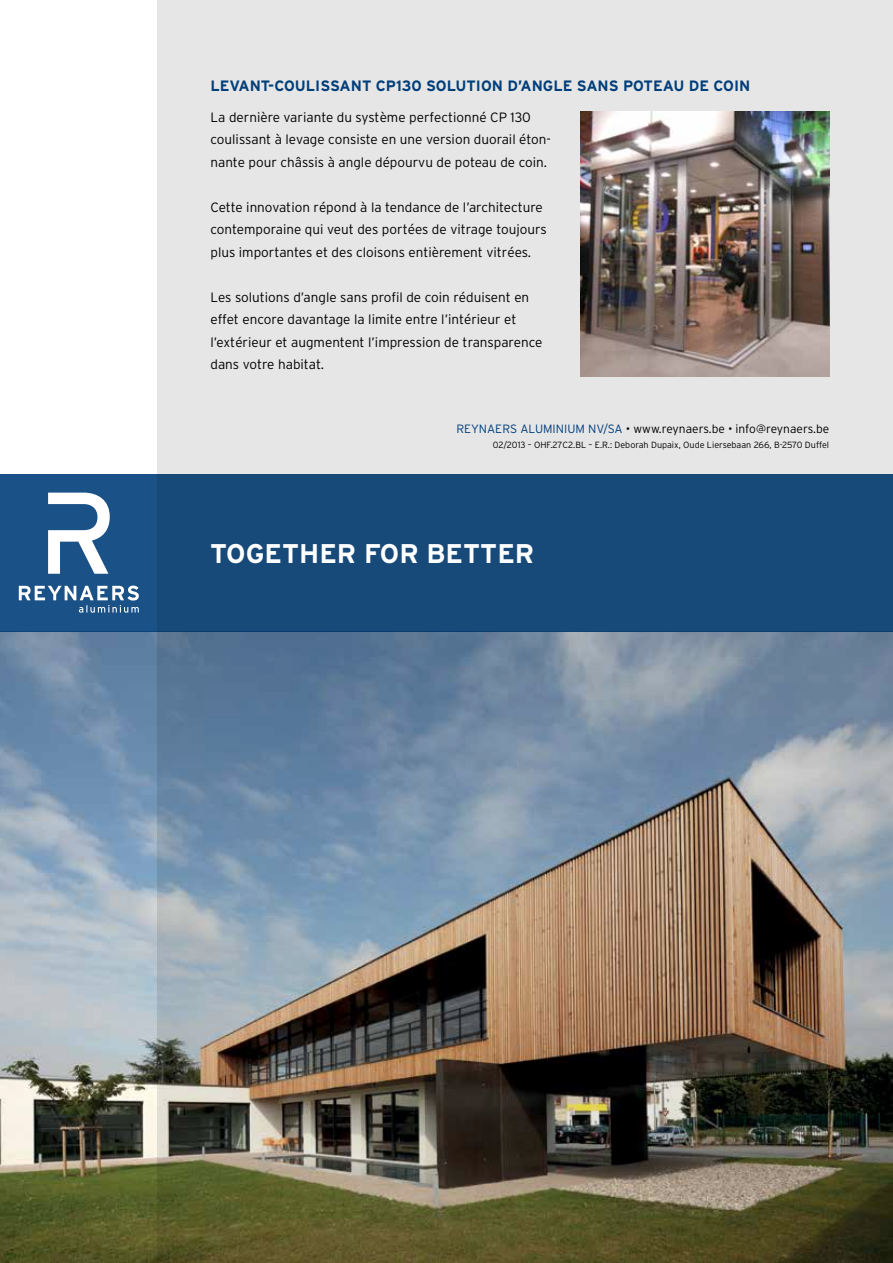
<style>
.page{position:relative;width:893px;height:1263px;background:#fff}
.page>*{position:absolute;margin:0;border:0;box-sizing:border-box;transform-origin:0 0}
.t1{font:700 27px "Interstate Rey";color:#fff}
.t2{font:700 15px "Interstate Rey";color:#003e7a}
.t3{font:300 13.5px/22.5px "Interstate Rey";color:#000}
.t4{font:300 12px "Interstate Rey";color:#000}
.t5{font:300 9px "Interstate Rey";color:#000}
.s1{color:#003e7a}
</style>
<div class="page">
<img style="left:0;top:632px;width:158px;height:631px">
<div style="left:0;top:474px;width:893px;height:158px;background:#1a5187"></div>
<img style="left:158px;top:0;width:735px;height:1263px">
<svg style="left:48px;top:493px;width:62px;height:81px"></svg>
<svg style="left:19px;top:585px;width:120px;height:28px"></svg>
<img style="left:580px;top:111px;width:249px;height:265px">
<p class="t2" style="left:210px;top:77px;width:226px">LEVANT-COULISSANT CP130 SOLUTION</p>
<p class="t2" style="left:507px;top:77px;width:81px">D’ANGLE SANS</p>
<p class="t2" style="left:623px;top:77px;width:11px">POTEAU</p>
<p class="t2" style="left:689px;top:77px;width:35px">DE COIN</p>
<p class="t3" style="left:210px;top:106px;width:342px">La dernière variante du système perfectionné CP 130 coulissant à levage consiste en une version duorail éton&shy;nante pour châssis à angle dépourvu de poteau de coin.</p>
<p class="t3" style="left:210px;top:196px;width:338px">Cette innovation répond à la tendance de l’architecture contemporaine qui veut des portées de vitrage toujours plus importantes et des cloisons entièrement vitrées.</p>
<p class="t3" style="left:210px;top:286px;width:334px">Les solutions d’angle sans profil de coin réduisent en effet encore davantage la limite entre l’intérieur et l’extérieur et augmentent l’impression de transparence dans votre habitat.</p>
<p class="t4" style="left:456px;top:421px;width:374px"><span class="s1">REYNAERS ALUMINIUM NV/SA</span> • www.reynaers.be • info@reynaers.be</p>
<p class="t5" style="left:493px;top:440px;width:338px">02/2013 – OHF.27C2.BL – E.R.: Deborah Dupaix, Oude Liersebaan 266, B-2570 Duffel</p>
<h1 class="t1" style="left:210px;top:537px;width:73px">TOGETHER</h1>
<h1 class="t1" style="left:364px;top:537px;width:100px">FOR BETTER</h1>
</div>
